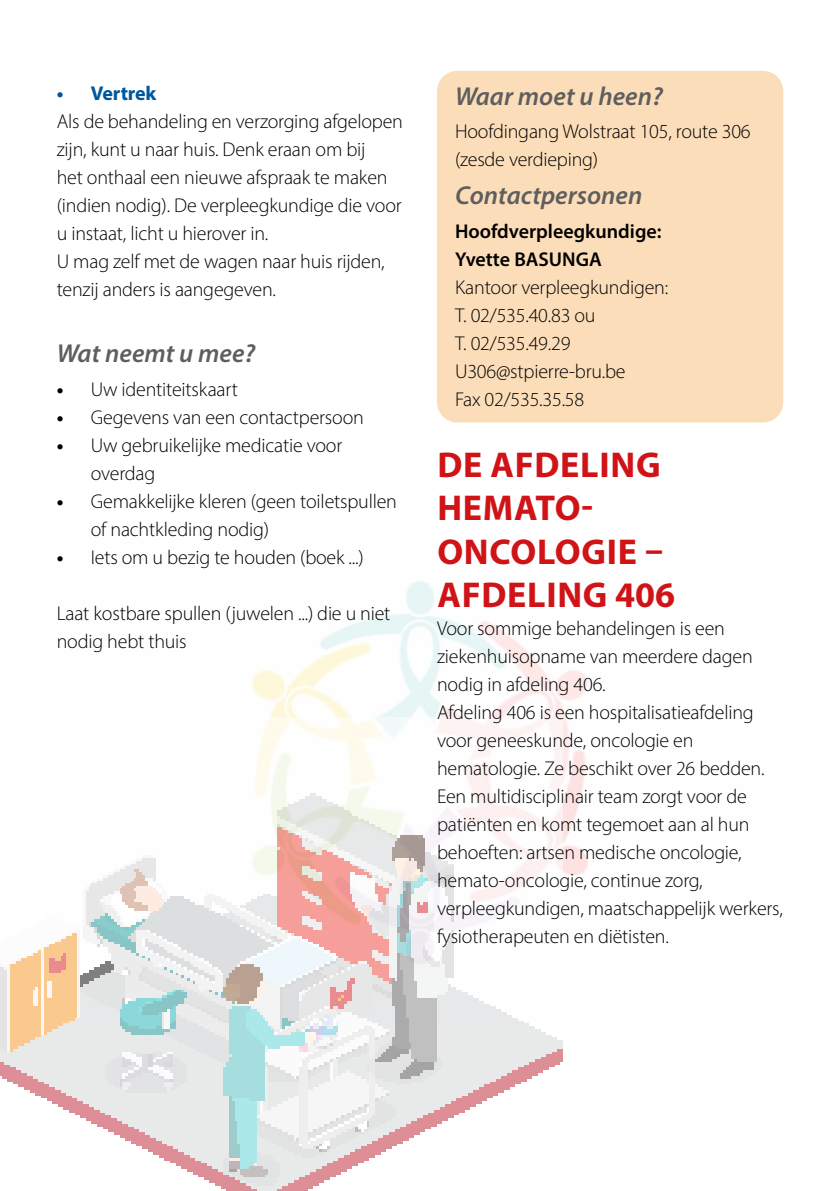
<style>
.page{position:relative;width:840px;height:1191px;background:#fff}
.page>*{position:absolute;margin:0;border:0;box-sizing:border-box;transform-origin:0 0}
.t1{font:700 36px/43.2px "Myriad Pro";letter-spacing:.02em;color:#d01317}
.t2{font:italic 600 26px "Myriad Pro";color:#5f5e5e}
.t3{font:300 20px/28px "Myriad Pro";letter-spacing:-.01em;color:#000}
.t4{font:600 20px/28px "Myriad Pro";color:#000}
.t5{font:700 20px "Myriad Pro";letter-spacing:-.01em;color:#00569d}
.s1{font-weight:700}
</style>
<div class="page">
<div style="left:437px;top:71px;width:345px;height:351px;background:#fcddb9;border-radius:20px"></div>
<img style="left:252px;top:581px;width:336px;height:295px">
<img style="left:0;top:717px;width:562px;height:474px">
<p class="t5" style="left:57px;top:80px;width:101px">• Vertrek</p>
<p class="t3" style="left:57px;top:107px;width:347px">Als de behandeling en verzorging afgelopen zijn, kunt u naar huis. Denk eraan om bij<br>het onthaal een nieuwe afspraak te maken (indien nodig). De verpleegkundige die voor u instaat, licht u hierover in.<br>U mag zelf met de wagen naar huis rijden, tenzij anders is aangegeven.</p>
<h2 class="t2" style="left:57px;top:337px;width:200px">Wat neemt u mee?</h2>
<p class="t3" style="left:57px;top:375px;width:182px"><span class="s1">•</span> Uw identiteitskaart</p>
<p class="t3" style="left:57px;top:403px;width:308px"><span class="s1">•</span> Gegevens van een contactpersoon</p>
<p class="t3" style="left:91px;top:431px;width:253px;text-indent:-34px"><span class="s1">•</span> Uw gebruikelijke medicatie voor overdag</p>
<p class="t3" style="left:91px;top:487px;width:307px;text-indent:-34px"><span class="s1">•</span> Gemakkelijke kleren (geen toiletspullen of nachtkleding nodig)</p>
<p class="t3" style="left:57px;top:543px;width:308px"><span class="s1">•</span> Iets om u bezig te houden (boek ...)</p>
<p class="t3" style="left:57px;top:599px;width:335px">Laat kostbare spullen (juwelen ...) die u niet nodig hebt thuis</p>
<h2 class="t2" style="left:455px;top:79px;width:209px">Waar moet u heen?</h2>
<p class="t3" style="left:455px;top:117px;width:297px">Hoofdingang Wolstraat 105, route 306 (zesde verdieping)</p>
<h2 class="t2" style="left:455px;top:179px;width:189px">Contactpersonen</h2>
<p class="t4" style="left:455px;top:217px;width:208px">Hoofdverpleegkundige:<br>Yvette BASUNGA</p>
<p class="t3" style="left:455px;top:273px;width:215px">Kantoor verpleegkundigen:<br>T. 02/535.40.83 ou<br>T. 02/535.49.29<br>U306@stpierre-bru.be<br>Fax 02/535.35.58</p>
<h1 class="t1" style="left:437px;top:442px;width:239px">DE AFDELING<br>HEMATO-<br>ONCOLOGIE –<br>AFDELING 406</h1>
<p class="t3" style="left:437px;top:614px;width:347px">Voor sommige behandelingen is een ziekenhuisopname van meerdere dagen nodig in afdeling 406.<br>Afdeling 406 is een hospitalisatieafdeling voor geneeskunde, oncologie en hematologie. Ze beschikt over 26 bedden.<br>Een multidisciplinair team zorgt voor de patiënten en komt tegemoet aan al hun behoeften: artsen medische oncologie, hemato-oncologie, continue zorg, verpleegkundigen, maatschappelijk werkers, fysiotherapeuten en diëtisten.</p>
</div>
